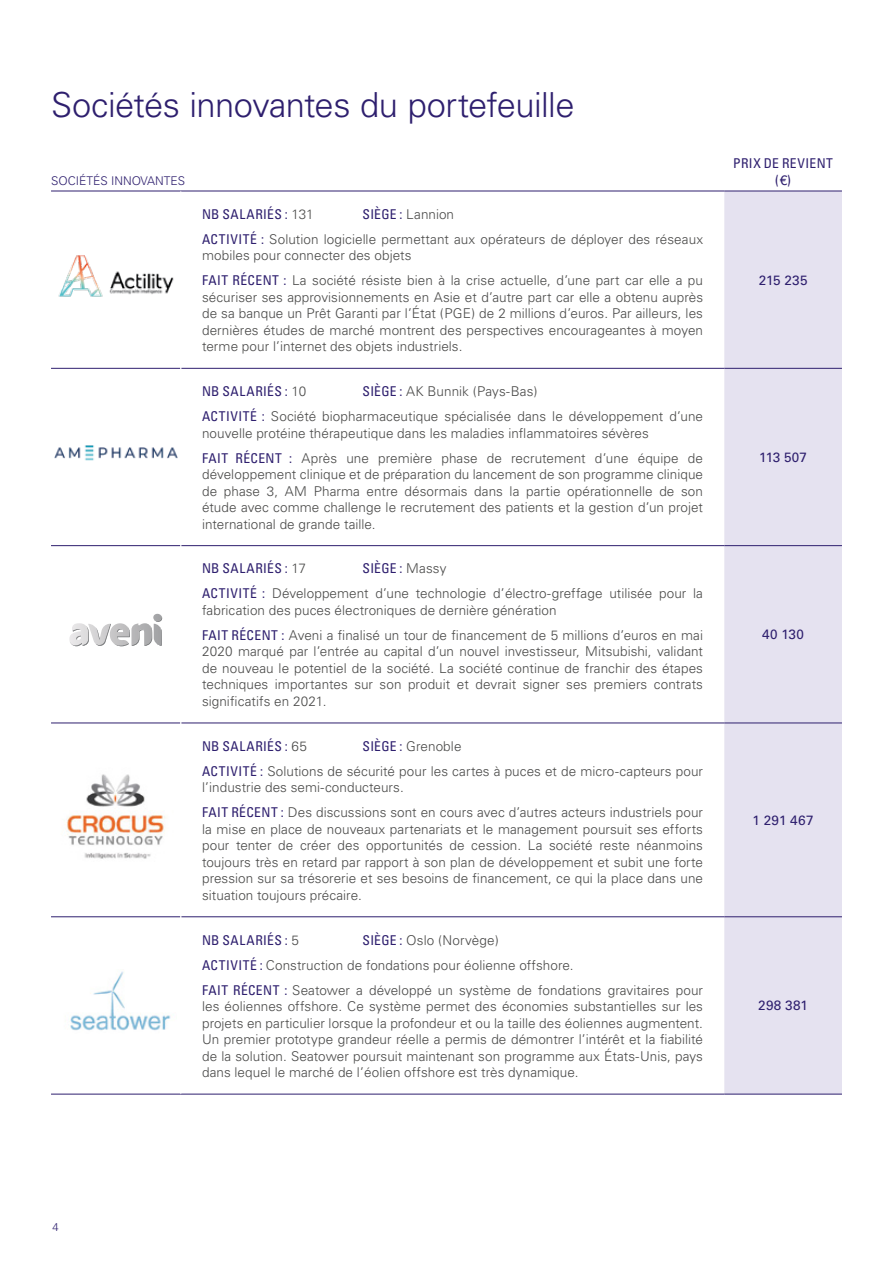
<style>
.page{position:relative;width:893px;height:1263px;background:#fff}
.page>*{position:absolute;margin:0;border:0;box-sizing:border-box;transform-origin:0 0}
.t1{font:300 34.5px "Univers";letter-spacing:-.015em;color:#2e1f6e}
.t2{font:300 13.5px/16.5px "Univers";letter-spacing:.005em;color:#4a4a49}
.t3{font:condensed 13.5px/16.5px "Univers";letter-spacing:.035em;color:#2e1f6e;text-align:center}
.t4{font:13.5px "Univers";letter-spacing:.02em;color:#2e1f6e}
.t5{font:300 12px "Univers";color:#2e1f6e}
.t6{font:300 11.25px "Univers";color:#2e1f6e}
.s1{font-weight:400;font-stretch:condensed;color:#2e1f6e}
.s2{font-weight:300;font-stretch:normal;color:#4a4a49}
.s3{font-family:"Helvetica Neue";font-stretch:normal}
</style>
<div class="page">
<div style="left:724px;top:192px;width:118px;height:902px;background:#e5e2f0"></div>
<hr style="left:51px;top:191px;width:130px;height:1px;background:#2e1f6e">
<hr style="left:181px;top:191px;width:543px;height:1px;background:#2e1f6e">
<hr style="left:724px;top:191px;width:118px;height:1px;background:#2e1f6e">
<hr style="left:51px;top:368px;width:129px;height:1px;background:#2e1f6e">
<hr style="left:181px;top:368px;width:543px;height:1px;background:#2e1f6e">
<hr style="left:724px;top:368px;width:118px;height:1px;background:#2e1f6e">
<hr style="left:51px;top:545px;width:129px;height:1px;background:#2e1f6e">
<hr style="left:181px;top:545px;width:543px;height:1px;background:#2e1f6e">
<hr style="left:724px;top:545px;width:118px;height:1px;background:#2e1f6e">
<hr style="left:51px;top:723px;width:129px;height:1px;background:#2e1f6e">
<hr style="left:181px;top:723px;width:543px;height:1px;background:#2e1f6e">
<hr style="left:724px;top:723px;width:118px;height:1px;background:#2e1f6e">
<hr style="left:51px;top:916px;width:129px;height:1px;background:#2e1f6e">
<hr style="left:181px;top:916px;width:543px;height:1px;background:#2e1f6e">
<hr style="left:724px;top:916px;width:118px;height:1px;background:#2e1f6e">
<hr style="left:51px;top:1094px;width:130px;height:1px;background:#2e1f6e">
<hr style="left:181px;top:1094px;width:543px;height:1px;background:#2e1f6e">
<hr style="left:724px;top:1094px;width:118px;height:1px;background:#2e1f6e">
<hr style="left:180px;top:191px;width:1px;height:177px;background:#fff">
<img style="left:58px;top:255px;width:116px;height:42px">
<img style="left:54px;top:445px;width:124px;height:16px">
<svg style="left:69px;top:614px;width:93px;height:32px"></svg>
<img style="left:66px;top:774px;width:99px;height:85px">
<img style="left:70px;top:971px;width:101px;height:60px">
<h1 class="t1" style="left:51px;top:84px;width:525px">Sociétés innovantes du portefeuille</h1>
<p class="t5" style="left:51px;top:173px;width:136px">SOCIÉTÉS INNOVANTES</p>
<p class="t2" style="left:202px;top:201px;width:502px;line-height:25px;text-indent:161px"><span class="s1">SIÈGE :</span> Lannion<br><span class="s1">ACTIVITÉ :</span> Solution logicielle permettant aux opérateurs de déployer des réseaux</p>
<p class="t2" style="left:202px;top:243px;width:502px;line-height:25px">mobiles pour connecter des objets<br><span class="s1">FAIT RÉCENT :</span> La société résiste bien à la crise actuelle, d’une part car elle a pu</p>
<p class="t2" style="left:202px;top:289px;width:502px;text-align:justify">sécuriser ses approvisionnements en Asie et d’autre part car elle a obtenu auprès de sa banque un Prêt Garanti par l’État (PGE) de 2 millions d’euros. Par ailleurs, les dernières études de marché montrent des perspectives encourageantes à moyen terme pour l’internet des objets industriels.</p>
<p class="t3" style="left:202px;top:206px;width:113px">NB SALARIÉS : <span class="s2">131</span></p>
<p class="t2" style="left:202px;top:379px;width:502px;line-height:25px;text-align:center"><span class="s1">SIÈGE :</span> AK Bunnik (Pays-Bas)<br><span class="s1">ACTIVITÉ :</span> Société biopharmaceutique spécialisée dans le développement d’une</p>
<p class="t2" style="left:202px;top:420px;width:502px;line-height:25px">nouvelle protéine thérapeutique dans les maladies inflammatoires sévères<br><span class="s1">FAIT RÉCENT :</span> Après une première phase de recrutement d’une équipe de</p>
<p class="t2" style="left:202px;top:466px;width:502px;text-align:justify">développement clinique et de préparation du lancement de son programme clinique de phase 3, AM Pharma entre désormais dans la partie opérationnelle de son étude avec comme challenge le recrutement des patients et la gestion d’un projet international de grande taille.</p>
<p class="t3" style="left:202px;top:383px;width:106px">NB SALARIÉS : <span class="s2">10</span></p>
<p class="t2" style="left:202px;top:556px;width:502px;line-height:25px;text-indent:161px"><span class="s1">SIÈGE :</span> Massy<br><span class="s1">ACTIVITÉ :</span> Développement d’une technologie d’électro-greffage utilisée pour la</p>
<p class="t2" style="left:202px;top:598px;width:502px;line-height:25px">fabrication des puces électroniques de dernière génération<br><span class="s1">FAIT RÉCENT :</span> Aveni a finalisé un tour de financement de 5 millions d’euros en mai</p>
<p class="t2" style="left:202px;top:643px;width:502px;text-align:justify">2020 marqué par l’entrée au capital d’un nouvel investisseur, Mitsubishi, validant de nouveau le potentiel de la société. La société continue de franchir des étapes techniques importantes sur son produit et devrait signer ses premiers contrats significatifs en 2021.</p>
<p class="t3" style="left:202px;top:560px;width:105px">NB SALARIÉS : <span class="s2">17</span></p>
<p class="t2" style="left:202px;top:733px;width:502px;line-height:25px;text-indent:161px"><span class="s1">SIÈGE :</span> Grenoble<br><span class="s1">ACTIVITÉ :</span> Solutions de sécurité pour les cartes à puces et de micro-capteurs pour</p>
<p class="t2" style="left:202px;top:775px;width:502px;line-height:25px">l’industrie des semi-conducteurs.<br><span class="s1">FAIT RÉCENT :</span> Des discussions sont en cours avec d’autres acteurs industriels pour</p>
<p class="t2" style="left:202px;top:821px;width:502px;text-align:justify">la mise en place de nouveaux partenariats et le management poursuit ses efforts pour tenter de créer des opportunités de cession. La société reste néanmoins toujours très en retard par rapport à son plan de développement et subit une forte pression sur sa trésorerie et ses besoins de financement, ce qui la place dans une situation toujours précaire.</p>
<p class="t3" style="left:202px;top:737px;width:107px">NB SALARIÉS : <span class="s2">65</span></p>
<p class="t3" style="left:733px;top:155px;width:101px">PRIX DE REVIENT (<span class="s3">€</span>)</p>
<p class="t4" style="left:759px;top:272px;width:50px">215 235</p>
<p class="t4" style="left:759px;top:449px;width:49px">113 507</p>
<p class="t4" style="left:762px;top:626px;width:43px">40 130</p>
<p class="t4" style="left:753px;top:812px;width:62px">1 291 467</p>
<p class="t6" style="left:53px;top:1220px;width:8px">4</p>
<p class="t2" style="left:202px;top:927px;width:502px;line-height:25px;text-indent:161px"><span class="s1">SIÈGE :</span> Oslo (Norvège)<br><span class="s1">ACTIVITÉ :</span> Construction de fondations pour éolienne offshore.<br><span class="s1">FAIT RÉCENT :</span> Seatower a développé un système de fondations gravitaires pour</p>
<p class="t2" style="left:202px;top:998px;width:502px;text-align:justify">les éoliennes offshore. Ce système permet des économies substantielles sur les projets en particulier lorsque la profondeur et ou la taille des éoliennes augmentent.<br>Un premier prototype grandeur réelle a permis de démontrer l’intérêt et la fiabilité de la solution. Seatower poursuit maintenant son programme aux États-Unis, pays dans lequel le marché de l’éolien offshore est très dynamique.</p>
<p class="t4" style="left:758px;top:998px;width:51px">298 381</p>
<p class="t3" style="left:202px;top:931px;width:99px">NB SALARIÉS : <span class="s2">5</span></p>
</div>
